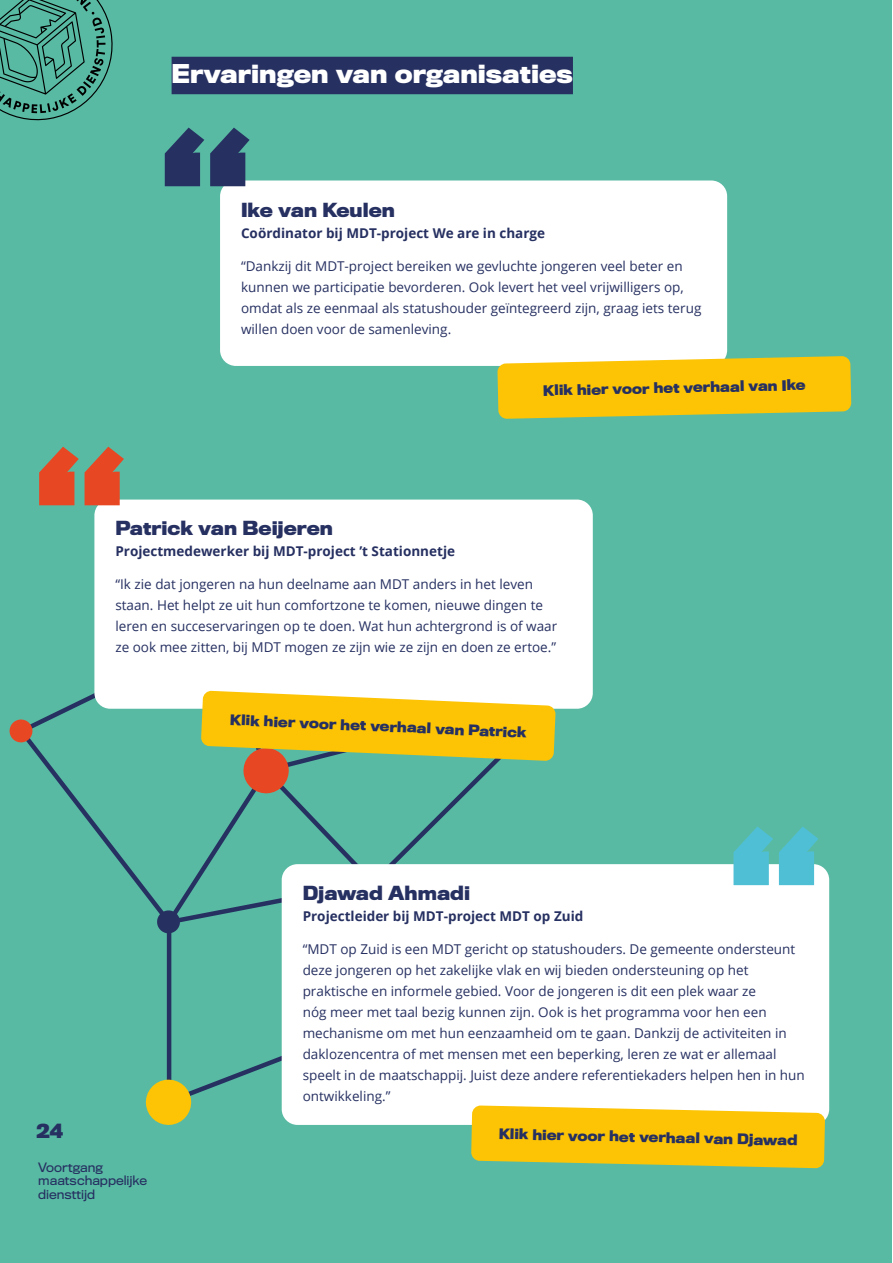
<style>
.page{position:relative;width:893px;height:1263px;background:#fff}
.page>*{position:absolute;margin:0;border:0;box-sizing:border-box;transform-origin:0 0}
.t1{font:700 24px "Titling Gothic FB";color:#fff}
.t2{font:700 18px "Titling Gothic FB";color:#263061}
.t3{font:13.5px/21px "Open Sans";color:#263061}
.t4{font:700 13.5px "Open Sans";color:#263061}
.t5{font:700 13.5px "Titling Gothic FB";color:#263061}
.t6{font:12px/13.8px "Titling Gothic FB";color:#263061}
</style>
<div class="page">
<div style="left:1px;top:0;width:891px;height:1262px;background:#59baa3"></div>
<svg style="left:166px;top:794px;width:192px;height:183px"></svg>
<svg style="left:28px;top:693px;width:194px;height:235px"></svg>
<svg style="left:156px;top:909px;width:25px;height:25px"></svg>
<svg style="left:9px;top:719px;width:24px;height:24px"></svg>
<svg style="left:389px;top:794px;width:77px;height:70px"></svg>
<svg style="left:0;top:0;width:113px;height:126px"></svg>
<div style="left:220px;top:180px;width:507px;height:186px;background:#fff;border-radius:16px"></div>
<div style="left:282px;top:864px;width:547px;height:261px;background:#fff;border-radius:16px"></div>
<div style="left:94px;top:500px;width:499px;height:209px;background:#fff;border-radius:16px"></div>
<svg style="left:497px;top:356px;width:354px;height:63px;background:#f0c61e"></svg>
<svg style="left:145px;top:977px;width:680px;height:191px"></svg>
<svg style="left:201px;top:690px;width:373px;height:104px"></svg>
<div style="left:172px;top:57px;width:401px;height:37px;background:#263061"></div>
<svg style="left:165px;top:128px;width:85px;height:58px"></svg>
<svg style="left:733px;top:826px;width:85px;height:59px"></svg>
<svg style="left:39px;top:447px;width:85px;height:58px"></svg>
<h1 class="t1" style="left:172px;top:59px;width:403px">Ervaringen van organisaties</h1>
<h2 class="t2" style="left:241px;top:199px;width:155px">Ike van Keulen</h2>
<p class="t4" style="left:241px;top:224px;width:306px">Coördinator bij MDT-project We are in charge</p>
<p class="t3" style="left:241px;top:256px;width:462px">“Dankzij dit MDT-project bereiken we gevluchte jongeren veel beter en kunnen we participatie bevorderen. Ook levert het veel vrijwilligers op, omdat als ze eenmaal als statushouder geïntegreerd zijn, graag iets terug willen doen voor de samenleving.</p>
<p class="t5" style="left:543px;top:381px;width:264px;rotate:-1deg">Klik hier voor het verhaal van Ike</p>
<h2 class="t2" style="left:115px;top:517px;width:219px">Patrick van Beijeren</h2>
<p class="t4" style="left:115px;top:541px;width:341px">Projectmedewerker bij MDT-project ’t Stationnetje</p>
<p class="t3" style="left:115px;top:573px;width:443px">“Ik zie dat jongeren na hun deelname aan MDT anders in het leven staan. Het helpt ze uit hun comfortzone te komen, nieuwe dingen te leren en succeservaringen op te doen. Wat hun achtergrond is of waar ze ook mee zitten, bij MDT mogen ze zijn wie ze zijn en doen ze ertoe.”</p>
<p class="t5" style="left:231px;top:710px;width:298px;rotate:3deg">Klik hier voor het verhaal van Patrick</p>
<h2 class="t2" style="left:37px;top:1119px;width:28px">24</h2>
<p class="t6" style="left:38px;top:1160px;width:110px">Voortgang maatschappelijke diensttijd</p>
<h2 class="t2" style="left:303px;top:881px;width:169px">Djawad Ahmadi</h2>
<p class="t4" style="left:303px;top:906px;width:282px">Projectleider bij MDT-project MDT op Zuid</p>
<p class="t3" style="left:303px;top:938px;width:504px">“MDT op Zuid is een MDT gericht op statushouders. De gemeente ondersteunt deze jongeren op het zakelijke vlak en wij bieden ondersteuning op het praktische en informele gebied. Voor de jongeren is dit een plek waar ze<br>nóg meer met taal bezig kunnen zijn. Ook is het programma voor hen een mechanisme om met hun eenzaamheid om te gaan. Dankzij de activiteiten in daklozencentra of met mensen met een beperking, leren ze wat er allemaal speelt in de maatschappij. Juist deze andere referentiekaders helpen hen in hun ontwikkeling.”</p>
<p class="t5" style="left:499px;top:1126px;width:300px;rotate:1deg">Klik hier voor het verhaal van Djawad</p>
</div>
